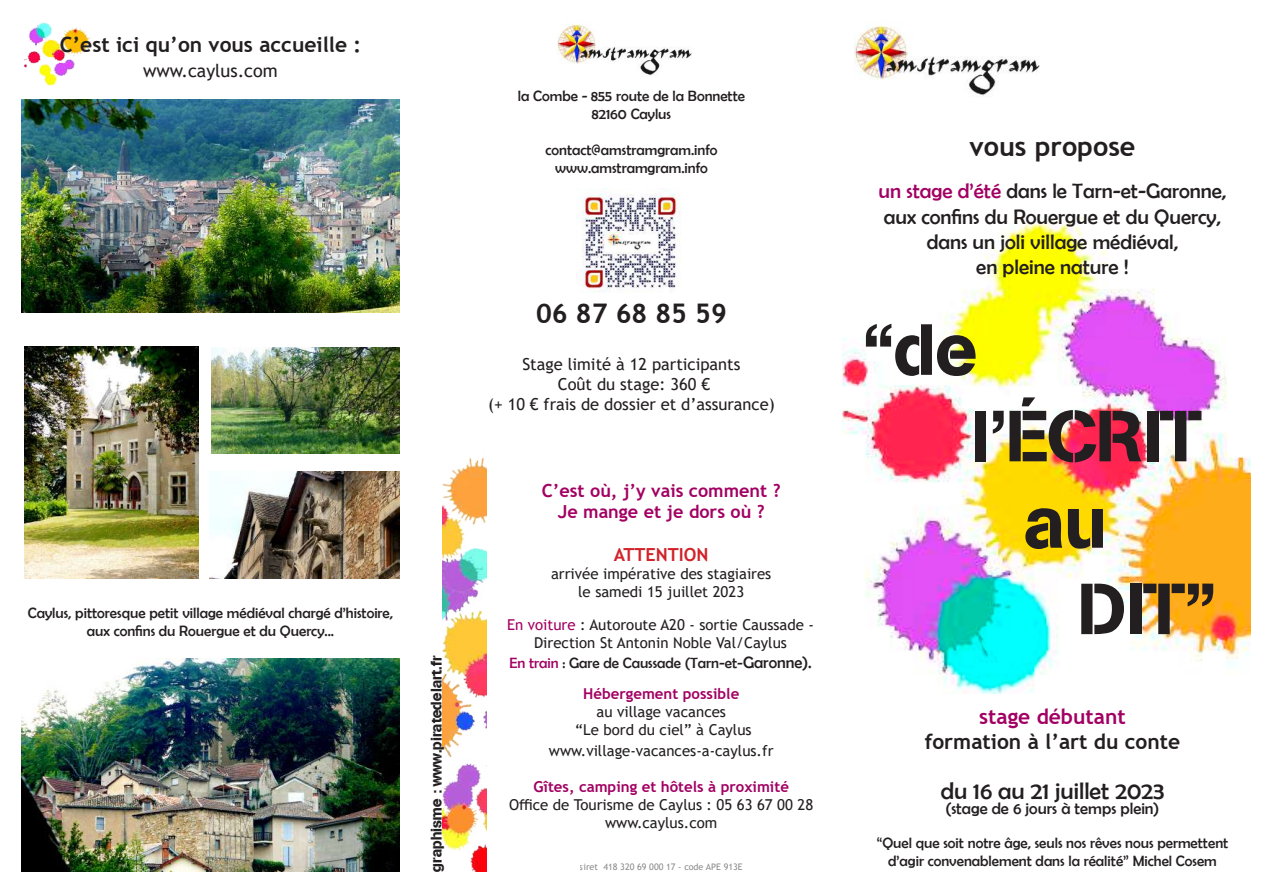
<style>
.page{position:relative;width:1263px;height:893px;background:#fff}
.page>*{position:absolute;margin:0;border:0;box-sizing:border-box;transform-origin:0 0}
.t1{font:72px "Absolut DB Normal";color:#231f20}
.t2{font:700 27px "Trebuchet MS";color:#231f20}
.t3{font:24px "Berlin Sans FB";color:#231f20}
.t4{font:21px/25.2px "Berlin Sans FB";color:#231f20;text-align:center}
.t5{font:700 21px "Trebuchet MS";color:#231f20}
.t6{font:700 21px "Trebuchet MS";color:#a20063}
.t7{font:700 18px/21.6px "Trebuchet MS";color:#a20063;text-align:center}
.t8{font:18px "Trebuchet MS";color:#231f20}
.t9{font:700 18px "Trebuchet MS";color:#d1232a}
.t10{font:16.5px/19.8px "Trebuchet MS";color:#231f20;text-align:center}
.t11{font:16.5px "Berlin Sans FB";color:#231f20}
.t12{font:15px/18px "Berlin Sans FB";color:#231f20;text-align:center}
.t13{font:15px/18px "Trebuchet MS";color:#231f20;text-align:center}
.t14{font:700 15px "Trebuchet MS";color:#a20063}
.t15{font:15px "Absolut DB Normal";color:#231f20}
.t16{font:9px "Trebuchet MS";color:#3e3e3f}
.s1{color:#a20063}
.s2{font-size:16.5px}
</style>
<div class="page">
<img style="left:24px;top:22px;width:67px;height:64px">
<img style="left:842px;top:218px;width:408px;height:475px">
<img style="left:442px;top:457px;width:45px;height:415px">
<img style="left:855px;top:21px;width:185px;height:75px">
<img style="left:557px;top:21px;width:135px;height:55px">
<img style="left:21px;top:99px;width:379px;height:213px">
<img style="left:209px;top:471px;width:191px;height:107px">
<img style="left:211px;top:348px;width:189px;height:106px">
<img style="left:21px;top:659px;width:379px;height:213px">
<img style="left:24px;top:347px;width:175px;height:232px">
<img style="left:577px;top:189px;width:103px;height:104px">
<h3 class="t5" style="left:60px;top:31px;width:303px">C’est ici qu’on vous accueille :</h3>
<p class="t8" style="left:143px;top:59px;width:136px">www.caylus.com</p>
<p class="t12" style="left:518px;top:86px;width:229px">la Combe - 855 route de la Bonnette<br>82160 Caylus</p>
<p class="t12" style="left:545px;top:140px;width:173px">contact@amstramgram.info www.amstramgram.info</p>
<p class="t12" style="left:28px;top:604px;width:367px">Caylus, pittoresque petit village médiéval chargé d’histoire, aux confins du Rouergue et du Quercy...</p>
<p class="t15" style="left:427px;top:872px;width:218px;rotate:-90deg">graphisme : www.piratedelart.fr</p>
<h2 class="t2" style="left:536px;top:296px;width:192px">06 87 68 85 59</h2>
<p class="t10" style="left:488px;top:355px;width:288px">Stage limité à 12 participants<br>Coût du stage: 360 €<br>(+ 10 € frais de dossier et d’assurance)</p>
<p class="t7" style="left:542px;top:479px;width:240px">C’est où, j’y vais comment ?<br>Je mange et je dors où ?</p>
<p class="t9" style="left:614px;top:543px;width:96px">ATTENTION</p>
<p class="t13" style="left:551px;top:564px;width:222px">arrivée impérative des stagiaires le samedi 15 juillet 2023</p>
<p class="t13" style="left:507px;top:616px;width:308px"><span class="s1">En voiture</span> : Autoroute A20 - sortie Caussade -<br>Direction St Antonin Noble Val/Caylus</p>
<p class="t12" style="left:509px;top:654px;width:304px"><span class="s1">En train</span> : Gare de Caussade (Tarn-et-<span class="s2">Garonne).</span></p>
<p class="t14" style="left:583px;top:684px;width:158px">Hébergement possible</p>
<p class="t13" style="left:575px;top:702px;width:178px">au village vacances<br>“Le bord du ciel” à Caylus</p>
<p class="t13" style="left:549px;top:742px;width:226px">www.village-vacances-a-caylus.fr</p>
<p class="t14" style="left:533px;top:777px;width:257px">Gîtes, camping et hôtels à proximité</p>
<p class="t13" style="left:509px;top:796px;width:306px">Office de Tourisme de Caylus : 05 63 67 00 28 www.caylus.com</p>
<p class="t16" style="left:580px;top:861px;width:164px">siret 418 320 69 000 17 - code APE 913E</p>
<h2 class="t2" style="left:969px;top:130px;width:167px">vous propose</h2>
<h3 class="t4" style="left:878px;top:179px;width:349px"><span class="s1">un stage d’été</span> dans le Tarn-et-Garonne, aux confins du Rouergue et du Quercy, dans un joli village médiéval,<br>en pleine nature !</h3>
<h1 class="t1" style="left:863px;top:307px;width:116px">“de</h1>
<h1 class="t1" style="left:971px;top:394px;width:232px">l’ÉCRIT</h1>
<h1 class="t1" style="left:1025px;top:480px;width:83px">au</h1>
<h1 class="t1" style="left:1079px;top:566px;width:139px">DIT”</h1>
<h3 class="t6" style="left:979px;top:703px;width:148px">stage débutant</h3>
<h3 class="t5" style="left:925px;top:728px;width:257px">formation à l’art du conte</h3>
<h3 class="t3" style="left:941px;top:778px;width:225px">du 16 au 21 juillet 2023</h3>
<p class="t11" style="left:945px;top:799px;width:215px">(stage de 6 jours à temps plein)</p>
<p class="t12" style="left:877px;top:833px;width:353px">“Quel que soit notre âge, seuls nos rêves nous permettent d’agir convenablement dans la réalité” Michel Cosem</p>
</div>
